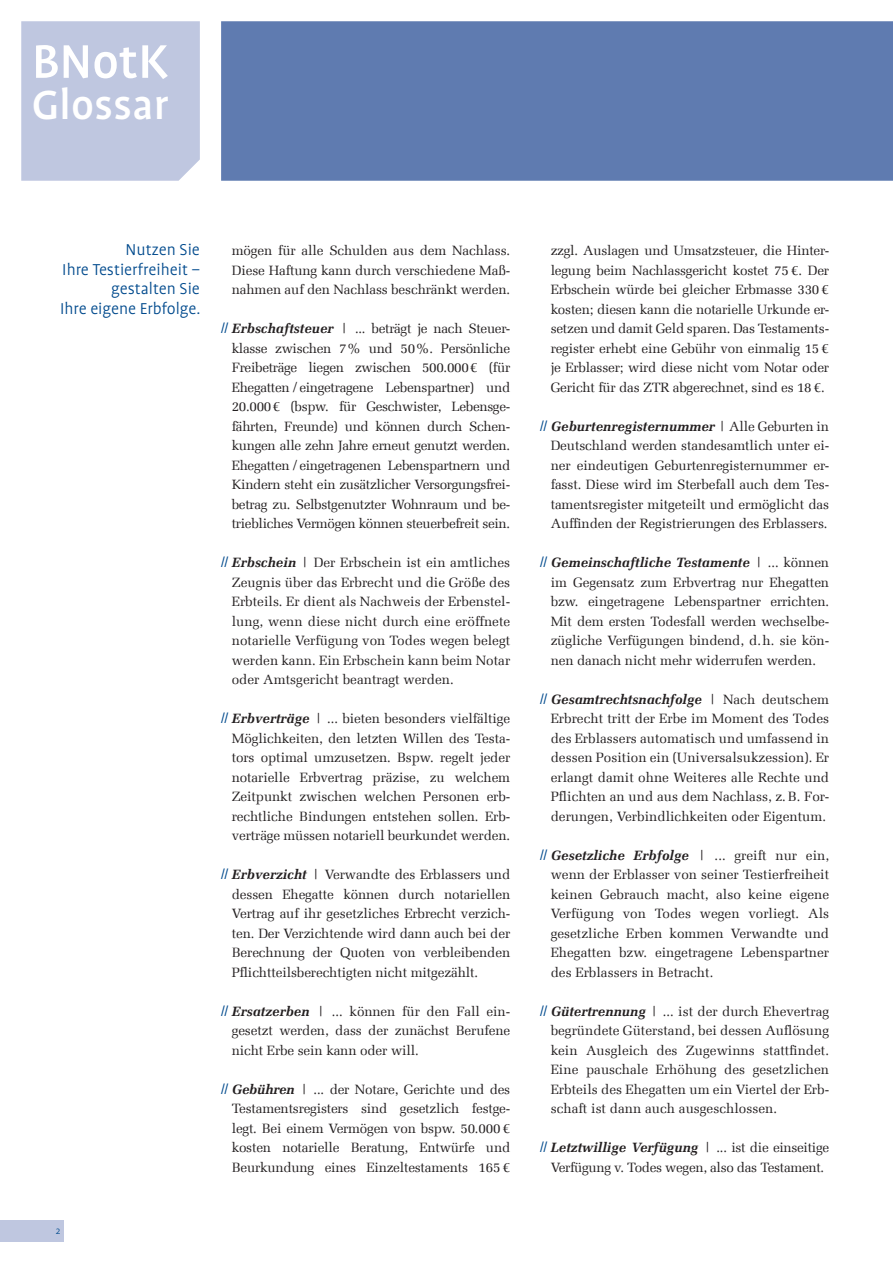
<style>
.page{position:relative;width:893px;height:1263px;background:#fff}
.page>*{position:absolute;margin:0;border:0;box-sizing:border-box;transform-origin:0 0}
.t1{font:500 54px "Profile OT";letter-spacing:.005em;color:#fff}
.t2{font:500 46.5px "Profile OT";letter-spacing:.01em;color:#fff}
.t3{font:300 18px/19.5px "Profile OT";color:#004a8d;text-align:right}
.t4{font:13.5px/19.5px "Melior Com";letter-spacing:-.01em;color:#231f20;text-align:justify}
.t5{font:300 10.5px "Profile OT";color:#004a8d}
.s1{font-family:"Double Slash";font-size:10.5px;color:#004a8d}
.s2{font-weight:700;font-style:italic}
</style>
<div class="page">
<div style="left:21px;top:21px;width:179px;height:160px;background:#bfc7e0"></div>
<div style="left:221px;top:21px;width:672px;height:160px;background:#5f7bb0"></div>
<div style="left:0;top:1220px;width:64px;height:22px;background:#bfc7e0"></div>
<h1 class="t1" style="left:32px;top:33px;width:138px">BNotK</h1>
<h2 class="t2" style="left:32px;top:80px;width:138px">Glossar</h2>
<h3 class="t3" style="left:60px;top:241px;width:142px">Nutzen Sie<br>Ihre Testierfreiheit – gestalten Sie<br>Ihre eigene Erbfolge.</h3>
<p class="t5" style="left:56px;top:1225px;width:6px">2</p>
<p class="t4" style="left:232px;top:241px;width:280px">mögen für alle Schulden aus dem Nachlass.<br>Diese Haftung kann durch verschiedene Maß&shy;nahmen auf den Nachlass beschränkt werden.</p>
<p class="t4" style="left:232px;top:319px;width:280px;text-indent:-11px"><span class="s1">:</span> <span class="s2">Erbschaftsteuer</span> | ... beträgt je nach Steuer&shy;klasse zwischen 7% und 50%. Persönliche Freibeträge liegen zwischen 500.000€ (für Ehegatten /eingetragene Lebenspartner) und 20.000€ (bspw. für Geschwister, Lebensge&shy;fährten, Freunde) und können durch Schen&shy;kungen alle zehn Jahre erneut genutzt werden.<br>Ehegatten /eingetragenen Lebenspartnern und Kindern steht ein zusätzlicher Versorgungsfrei&shy;betrag zu. Selbstgenutzter Wohnraum und be&shy;triebliches Vermögen können steuerbefreit sein.</p>
<p class="t4" style="left:232px;top:553px;width:280px;text-indent:-11px"><span class="s1">:</span> <span class="s2">Erbschein</span> | Der Erbschein ist ein amtliches Zeugnis über das Erbrecht und die Größe des Erbteils. Er dient als Nachweis der Erbenstel&shy;lung, wenn diese nicht durch eine eröffnete notarielle Verfügung von Todes wegen belegt werden kann. Ein Erbschein kann beim Notar oder Amtsgericht beantragt werden.</p>
<p class="t4" style="left:232px;top:709px;width:280px;text-indent:-11px"><span class="s1">:</span> <span class="s2">Erbverträge</span> | ... bieten besonders vielfältige Möglichkeiten, den letzten Willen des Testa&shy;tors optimal umzusetzen. Bspw. regelt jeder notarielle Erbvertrag präzise, zu welchem Zeitpunkt zwischen welchen Personen erb&shy;rechtliche Bindungen entstehen sollen. Erb&shy;verträge müssen notariell beurkundet werden.</p>
<p class="t4" style="left:232px;top:865px;width:280px;text-indent:-11px"><span class="s1">:</span> <span class="s2">Erbverzicht</span> | Verwandte des Erblassers und dessen Ehegatte können durch notariellen Vertrag auf ihr gesetzliches Erbrecht verzich&shy;ten. Der Verzichtende wird dann auch bei der Berechnung der Quoten von verbleibenden Pflichtteilsberechtigten nicht mitgezählt.</p>
<p class="t4" style="left:232px;top:1001px;width:280px;text-indent:-11px"><span class="s1">:</span> <span class="s2">Ersatzerben</span> | ... können für den Fall ein&shy;gesetzt werden, dass der zunächst Berufene nicht Erbe sein kann oder will.</p>
<p class="t4" style="left:232px;top:1079px;width:280px;text-indent:-11px"><span class="s1">:</span> <span class="s2">Gebühren</span> | ... der Notare, Gerichte und des Testamentsregisters sind gesetzlich festge&shy;legt. Bei einem Vermögen von bspw. 50.000€ kosten notarielle Beratung, Entwürfe und Beurkundung eines Einzeltestaments 165€</p>
<p class="t4" style="left:551px;top:241px;width:280px">zzgl. Auslagen und Umsatzsteuer, die Hinter&shy;legung beim Nachlassgericht kostet 75€. Der Erbschein würde bei gleicher Erbmasse 330€ kosten; diesen kann die notarielle Urkunde er&shy;setzen und damit Geld sparen. Das Testaments&shy;register erhebt eine Gebühr von einmalig 15€ je Erblasser; wird diese nicht vom Notar oder Gericht für das ZTR abgerechnet, sind es 18€.</p>
<p class="t4" style="left:551px;top:416px;width:280px;text-indent:-11px"><span class="s1">:</span> <span class="s2">Geburtenregisternummer</span> | Alle Geburten in Deutschland werden standesamtlich unter ei&shy;ner eindeutigen Geburtenregisternummer er&shy;fasst. Diese wird im Sterbefall auch dem Tes&shy;tamentsregister mitgeteilt und ermöglicht das Auffinden der Registrierungen des Erblassers.</p>
<p class="t4" style="left:551px;top:553px;width:280px;text-indent:-11px"><span class="s1">:</span> <span class="s2">Gemeinschaftliche Testamente</span> | ... können im Gegensatz zum Erbvertrag nur Ehegatten bzw. eingetragene Lebenspartner errichten.<br>Mit dem ersten Todesfall werden wechselbe&shy;zügliche Verfügungen bindend, d.h. sie kön&shy;nen danach nicht mehr widerrufen werden.</p>
<p class="t4" style="left:551px;top:689px;width:280px;text-indent:-11px"><span class="s1">:</span> <span class="s2">Gesamtrechtsnachfolge</span> | Nach deutschem Erbrecht tritt der Erbe im Moment des Todes des Erblassers automatisch und umfassend in dessen Position ein (Universalsukzession). Er erlangt damit ohne Weiteres alle Rechte und Pflichten an und aus dem Nachlass, z.B. For&shy;derungen, Verbindlichkeiten oder Eigentum.</p>
<p class="t4" style="left:551px;top:845px;width:280px;text-indent:-11px"><span class="s1">:</span> <span class="s2">Gesetzliche Erbfolge</span> | ... greift nur ein, wenn der Erblasser von seiner Testierfreiheit keinen Gebrauch macht, also keine eigene Verfügung von Todes wegen vorliegt. Als gesetzliche Erben kommen Verwandte und Ehegatten bzw. eingetragene Lebenspartner des Erblassers in Betracht.</p>
<p class="t4" style="left:551px;top:1001px;width:280px;text-indent:-11px"><span class="s1">:</span> <span class="s2">Gütertrennung</span> | ... ist der durch Ehevertrag begründete Güterstand, bei dessen Auflösung kein Ausgleich des Zugewinns stattfindet.<br>Eine pauschale Erhöhung des gesetzlichen Erbteils des Ehegatten um ein Viertel der Erb&shy;schaft ist dann auch ausgeschlossen.</p>
<p class="t4" style="left:540px;top:1138px;width:291px;text-align:center"><span class="s1">:</span> <span class="s2">Letztwillige Verfügung</span> | ... ist die einseitige<br>Verfügung v. Todes wegen, also das Testament.</p>
</div>
